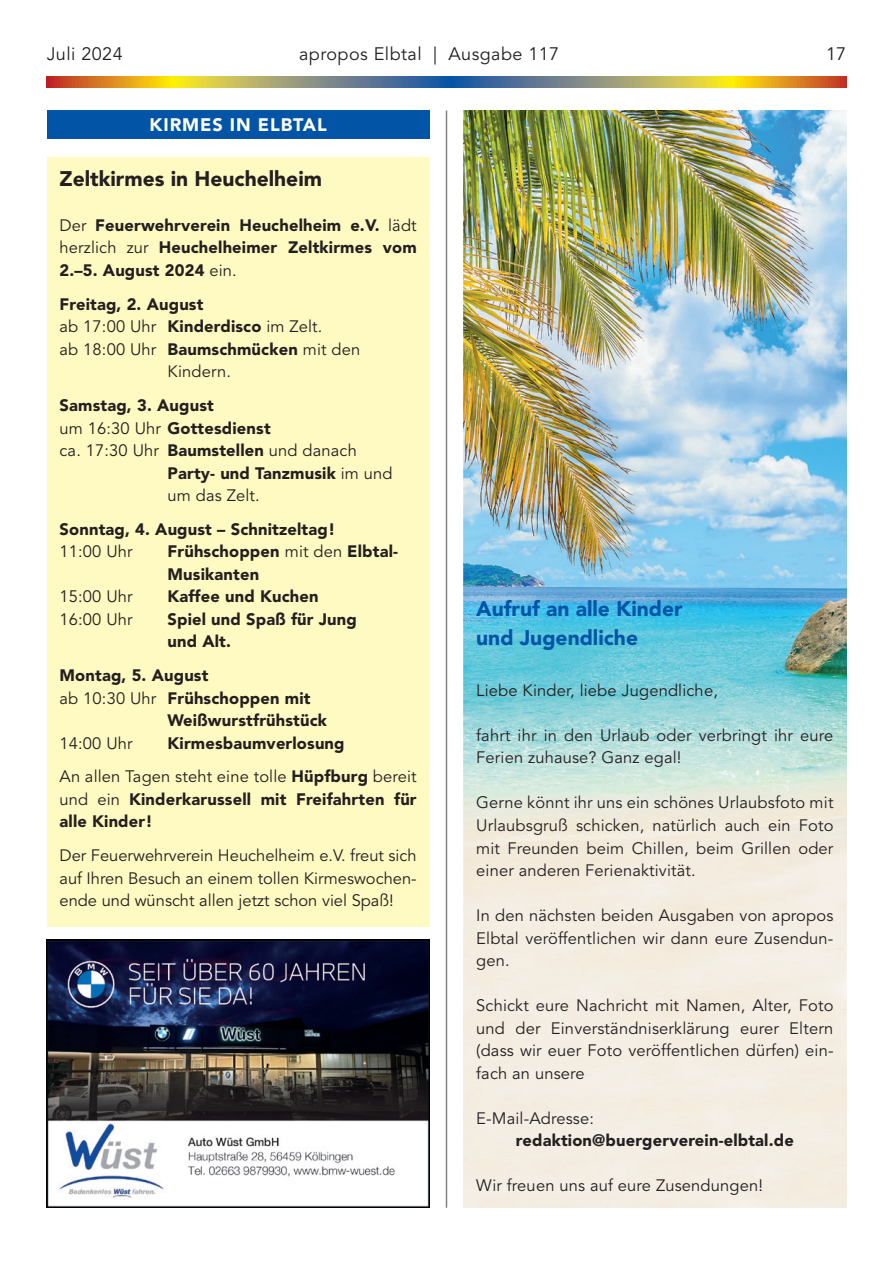
<style>
.page{position:relative;width:893px;height:1263px;background:#fff}
.page>*{position:absolute;margin:0;border:0;box-sizing:border-box;transform-origin:0 0}
.t1{font:900 21px/28.5px "Avenir LT Std";color:#0154a6}
.t2{font:900 21px "Avenir LT Std";color:#231f20}
.t3{font:18px "Avenir LT Std";letter-spacing:.025em;color:#231f20}
.t4{font:900 18px "Avenir LT Std";letter-spacing:.05em;color:#fff}
.t5{font:16.5px/22.5px "Avenir LT Std";letter-spacing:.01em;color:#231f20;text-align:justify}
.t6{font:900 16.5px/22.5px "Avenir LT Std";letter-spacing:.01em;color:#231f20}
.s1{font-weight:400}
.s2{font-weight:900}
</style>
<div class="page">
<svg style="left:47px;top:77px;width:799px;height:10px;background:#a3935b"></svg>
<img style="left:463px;top:111px;width:383px;height:1097px">
<div style="left:47px;top:157px;width:382px;height:770px;background:#fffac1"></div>
<div style="left:47px;top:111px;width:382px;height:28px;background:#0154a6"></div>
<img style="left:47px;top:940px;width:382px;height:268px">
<hr style="left:446px;top:111px;width:1px;height:1097px;background:#808285">
<p class="t3" style="left:47px;top:44px;width:77px">Juli 2024</p>
<p class="t3" style="left:299px;top:44px;width:262px">apropos Elbtal | Ausgabe 117</p>
<p class="t3" style="left:826px;top:44px;width:22px">17</p>
<p class="t4" style="left:150px;top:113px;width:179px">KIRMES IN ELBTAL</p>
<p class="t2" style="left:60px;top:166px;width:264px">Zeltkirmes in Heuchelheim</p>
<p class="t6" style="left:60px;top:214px;width:359px;text-align:justify"><span class="s1">Der</span> Feuerwehrverein Heuchelheim e.V. <span class="s1">lädt herzlich zur</span> Heuchelheimer Zeltkirmes vom 2.–5. August 2024 <span class="s1">ein.</span></p>
<p class="t6" style="left:60px;top:293px;width:145px">Freitag, 2. August</p>
<p class="t5" style="left:60px;top:316px;width:264px">ab 17:00 Uhr <span class="s2">Kinderdisco</span> im Zelt.</p>
<p class="t5" style="left:60px;top:338px;width:302px">ab 18:00 Uhr <span class="s2">Baumschmücken</span> mit den</p>
<p class="t5" style="left:168px;top:361px;width:65px">Kindern.</p>
<p class="t6" style="left:60px;top:394px;width:156px">Samstag, 3. August</p>
<p class="t6" style="left:60px;top:416px;width:213px"><span class="s1">um 16:30 Uhr</span> Gottesdienst</p>
<p class="t5" style="left:60px;top:440px;width:299px">ca. 17:30 Uhr <span class="s2">Baumstellen</span> und danach</p>
<p class="t6" style="left:168px;top:461px;width:227px">Party- und Tanzmusik <span class="s1">im und</span></p>
<p class="t5" style="left:168px;top:485px;width:94px">um das Zelt.</p>
<p class="t6" style="left:60px;top:518px;width:277px">Sonntag, 4. August – Schnitzeltag!</p>
<p class="t5" style="left:60px;top:541px;width:75px">11:00 Uhr</p>
<p class="t6" style="left:168px;top:540px;width:232px">Frühschoppen <span class="s1">mit den</span> Elbtal-<br>Musikanten</p>
<p class="t5" style="left:60px;top:586px;width:75px">15:00 Uhr</p>
<p class="t6" style="left:168px;top:585px;width:153px">Kaffee und Kuchen</p>
<p class="t5" style="left:60px;top:608px;width:75px">16:00 Uhr</p>
<p class="t6" style="left:168px;top:608px;width:191px">Spiel und Spaß für Jung und Alt.</p>
<p class="t6" style="left:60px;top:664px;width:150px">Montag, 5. August</p>
<p class="t6" style="left:60px;top:686px;width:253px"><span class="s1">ab 10:30 Uhr</span> Frühschoppen mit</p>
<p class="t6" style="left:168px;top:709px;width:161px">Weißwurstfrühstück</p>
<p class="t5" style="left:60px;top:732px;width:75px">14:00 Uhr</p>
<p class="t5" style="left:60px;top:726px;width:359px;line-height:33.8px;text-indent:108px"><span class="s2">Kirmesbaumverlosung<br></span>An allen Tagen steht eine tolle <span class="s2">Hüpfburg</span> bereit</p>
<p class="t6" style="left:60px;top:788px;width:359px"><span class="s1">und ein</span> Kinderkarussell mit Freifahrten für alle Kinder!</p>
<p class="t5" style="left:60px;top:845px;width:359px">Der Feuerwehrverein Heuchelheim e.V. freut sich auf Ihren Besuch an einem tollen Kirmeswochen&shy;ende und wünscht allen jetzt schon viel Spaß!</p>
<p class="t1" style="left:476px;top:595px;width:208px">Aufruf an alle Kinder und Jugendliche</p>
<p class="t5" style="left:476px;top:679px;width:243px">Liebe Kinder, liebe Jugendliche,</p>
<p class="t5" style="left:476px;top:724px;width:359px">fahrt ihr in den Urlaub oder verbringt ihr eure<br>Ferien zuhause? Ganz egal!</p>
<p class="t5" style="left:476px;top:792px;width:359px">Gerne könnt ihr uns ein schönes Urlaubsfoto mit Urlaubsgruß schicken, natürlich auch ein Foto mit Freunden beim Chillen, beim Grillen oder einer anderen Ferienaktivität.</p>
<p class="t5" style="left:476px;top:904px;width:359px">In den nächsten beiden Ausgaben von apropos Elbtal veröffentlichen wir dann eure Zusendun&shy;gen.</p>
<p class="t5" style="left:476px;top:994px;width:359px">Schickt eure Nachricht mit Namen, Alter, Foto und der Einverständniserklärung eurer Eltern (dass wir euer Foto veröffentlichen dürfen) ein&shy;fach an unsere</p>
<p class="t5" style="left:476px;top:1107px;width:119px">E-Mail-Adresse:</p>
<p class="t6" style="left:516px;top:1129px;width:279px">redaktion@buergerverein-elbtal.de</p>
<p class="t5" style="left:476px;top:1174px;width:288px">Wir freuen uns auf eure Zusendungen!</p>
</div>
